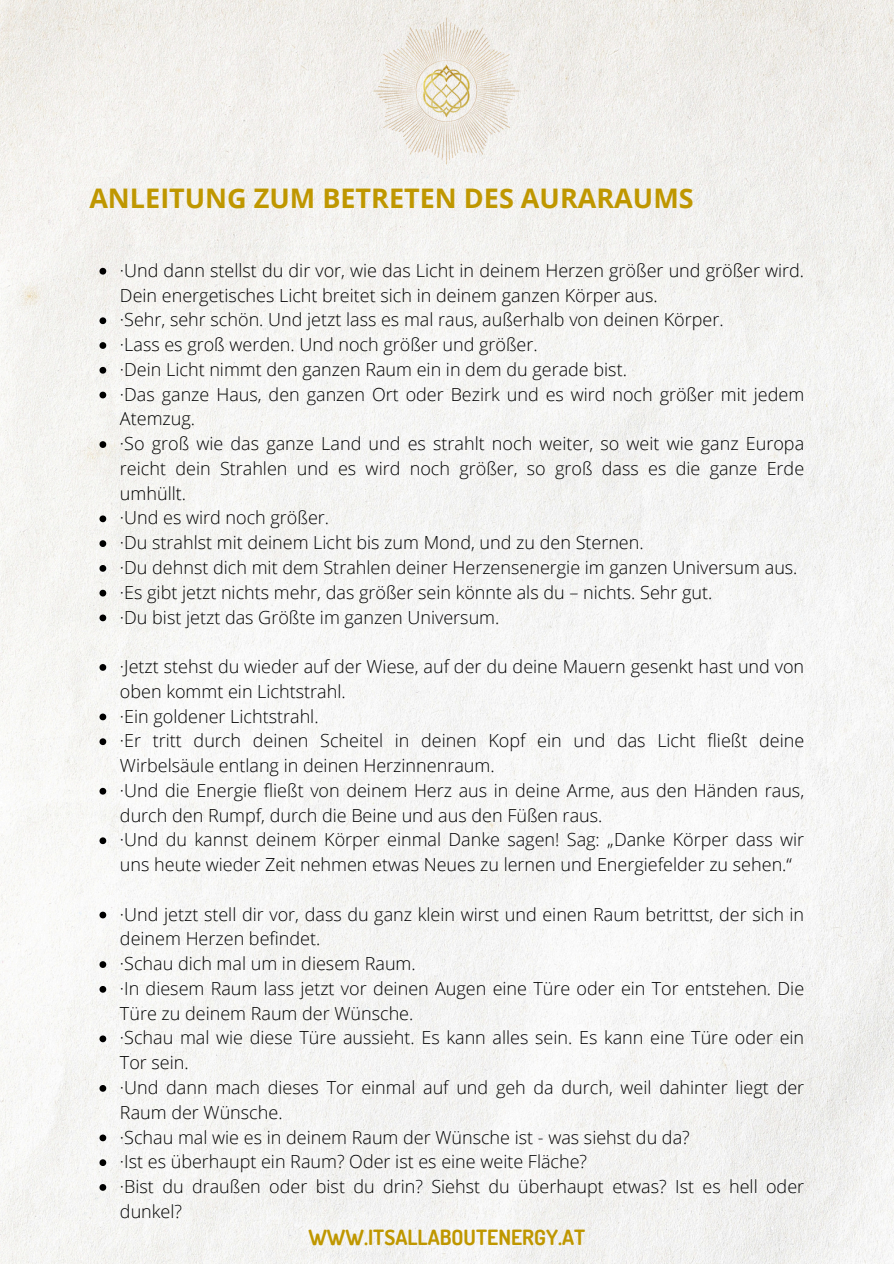
<style>
.page{position:relative;width:894px;height:1264px;background:#fff}
.page>*{position:absolute;margin:0;border:0;box-sizing:border-box;transform-origin:0 0}
.t1{font:700 27px "Open Sans";color:#bf9700}
.t2{font:700 21px "Dosis";color:#bf9700}
.t3{font:300 18px/24.8px "Open Sans";color:#000}
</style>
<div class="page">
<img style="left:0;top:0;width:893px;height:1263px">
<img style="left:355px;top:0;width:182px;height:182px">
<svg style="left:99px;top:268px;width:7px;height:6px"></svg>
<svg style="left:99px;top:317px;width:7px;height:7px"></svg>
<svg style="left:99px;top:342px;width:7px;height:7px"></svg>
<svg style="left:99px;top:367px;width:7px;height:6px"></svg>
<svg style="left:99px;top:391px;width:7px;height:7px"></svg>
<svg style="left:99px;top:441px;width:7px;height:7px"></svg>
<svg style="left:99px;top:515px;width:7px;height:7px"></svg>
<svg style="left:99px;top:540px;width:7px;height:7px"></svg>
<svg style="left:99px;top:565px;width:7px;height:6px"></svg>
<svg style="left:99px;top:589px;width:7px;height:7px"></svg>
<svg style="left:99px;top:614px;width:7px;height:7px"></svg>
<svg style="left:99px;top:664px;width:7px;height:6px"></svg>
<svg style="left:99px;top:713px;width:7px;height:7px"></svg>
<svg style="left:99px;top:738px;width:7px;height:7px"></svg>
<svg style="left:99px;top:787px;width:7px;height:7px"></svg>
<svg style="left:99px;top:837px;width:7px;height:7px"></svg>
<svg style="left:99px;top:911px;width:7px;height:7px"></svg>
<svg style="left:99px;top:961px;width:7px;height:6px"></svg>
<svg style="left:99px;top:985px;width:7px;height:7px"></svg>
<svg style="left:99px;top:1035px;width:7px;height:7px"></svg>
<svg style="left:99px;top:1084px;width:7px;height:7px"></svg>
<svg style="left:99px;top:1134px;width:7px;height:7px"></svg>
<svg style="left:99px;top:1159px;width:7px;height:6px"></svg>
<svg style="left:99px;top:1183px;width:7px;height:7px"></svg>
<h1 class="t1" style="left:89px;top:179px;width:605px">ANLEITUNG ZUM BETRETEN DES AURARAUMS</h1>
<p class="t3" style="left:120px;top:257px;width:685px">·Und dann stellst du dir vor, wie das Licht in deinem Herzen größer und größer wird.<br>Dein energetisches Licht breitet sich in deinem ganzen Körper aus.</p>
<p class="t3" style="left:120px;top:307px;width:605px">·Sehr, sehr schön. Und jetzt lass es mal raus, außerhalb von deinen Körper.</p>
<p class="t3" style="left:120px;top:332px;width:419px">·Lass es groß werden. Und noch größer und größer.</p>
<p class="t3" style="left:120px;top:356px;width:508px">·Dein Licht nimmt den ganzen Raum ein in dem du gerade bist.</p>
<p class="t3" style="left:120px;top:381px;width:685px">·Das ganze Haus, den ganzen Ort oder Bezirk und es wird noch größer mit jedem<br>Atemzug.</p>
<p class="t3" style="left:120px;top:431px;width:685px;text-align:justify">·So groß wie das ganze Land und es strahlt noch weiter, so weit wie ganz Europa reicht dein Strahlen und es wird noch größer, so groß dass es die ganze Erde umhüllt.</p>
<p class="t3" style="left:120px;top:505px;width:211px">·Und es wird noch größer.</p>
<p class="t3" style="left:120px;top:530px;width:525px">·Du strahlst mit deinem Licht bis zum Mond, und zu den Sternen.</p>
<p class="t3" style="left:120px;top:554px;width:679px">·Du dehnst dich mit dem Strahlen deiner Herzensenergie im ganzen Universum aus.</p>
<p class="t3" style="left:120px;top:579px;width:594px">·Es gibt jetzt nichts mehr, das größer sein könnte als du – nichts. Sehr gut.</p>
<p class="t3" style="left:120px;top:604px;width:381px">·Du bist jetzt das Größte im ganzen Universum.</p>
<p class="t3" style="left:120px;top:653px;width:685px">·Jetzt stehst du wieder auf der Wiese, auf der du deine Mauern gesenkt hast und von oben kommt ein Lichtstrahl.</p>
<p class="t3" style="left:120px;top:703px;width:200px">·Ein goldener Lichtstrahl.</p>
<p class="t3" style="left:120px;top:728px;width:685px">·Er tritt durch deinen Scheitel in deinen Kopf ein und das Licht fließt deine<br>Wirbelsäule entlang in deinen Herzinnenraum.</p>
<p class="t3" style="left:120px;top:777px;width:685px">·Und die Energie fließt von deinem Herz aus in deine Arme, aus den Händen raus, durch den Rumpf, durch die Beine und aus den Füßen raus.</p>
<p class="t3" style="left:120px;top:827px;width:685px">·Und du kannst deinem Körper einmal Danke sagen! Sag: „Danke Körper dass wir uns heute wieder Zeit nehmen etwas Neues zu lernen und Energiefelder zu sehen.“</p>
<p class="t3" style="left:120px;top:901px;width:685px">·Und jetzt stell dir vor, dass du ganz klein wirst und einen Raum betrittst, der sich in deinem Herzen befindet.</p>
<p class="t3" style="left:120px;top:950px;width:297px">·Schau dich mal um in diesem Raum.</p>
<p class="t3" style="left:120px;top:975px;width:685px">·In diesem Raum lass jetzt vor deinen Augen eine Türe oder ein Tor entstehen. Die<br>Türe zu deinem Raum der Wünsche.</p>
<p class="t3" style="left:120px;top:1025px;width:685px">·Schau mal wie diese Türe aussieht. Es kann alles sein. Es kann eine Türe oder ein<br>Tor sein.</p>
<p class="t3" style="left:120px;top:1074px;width:685px">·Und dann mach dieses Tor einmal auf und geh da durch, weil dahinter liegt der<br>Raum der Wünsche.</p>
<p class="t3" style="left:120px;top:1124px;width:571px">·Schau mal wie es in deinem Raum der Wünsche ist - was siehst du da?</p>
<p class="t3" style="left:120px;top:1148px;width:468px">·Ist es überhaupt ein Raum? Oder ist es eine weite Fläche?</p>
<p class="t3" style="left:120px;top:1173px;width:685px">·Bist du draußen oder bist du drin? Siehst du überhaupt etwas? Ist es hell oder dunkel?</p>
<h2 class="t2" style="left:308px;top:1223px;width:278px">WWW.ITSALLABOUTENERGY.AT</h2>
</div>
